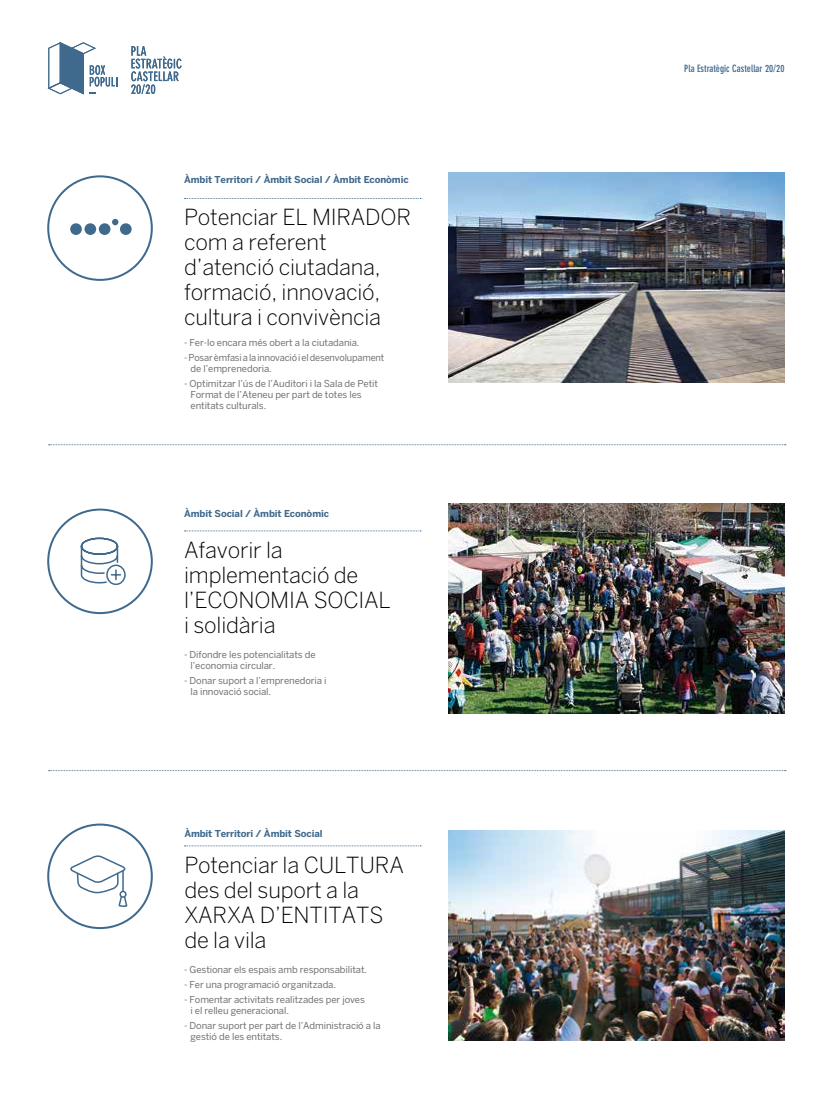
<style>
.page{position:relative;width:820px;height:1106px;background:#fff}
.page>*{position:absolute;margin:0;border:0;box-sizing:border-box;transform-origin:0 0}
.t1{font:300 22px/25px "Benton Sans";letter-spacing:-.01em;color:#000}
.t2{font:700 condensed 10px "DIN Neuzeit Grotesk";letter-spacing:.005em;color:#3f698d}
.t3{font:9.5px/11px "Benton Sans";letter-spacing:-.01em;color:#707172}
.t4{font:700 9.5px "Benton Sans";letter-spacing:-.01em;color:#3f698d}
</style>
<div class="page">
<svg style="left:131px;top:46px;width:50px;height:48px"></svg>
<svg style="left:48px;top:42px;width:69px;height:52px"></svg>
<img style="left:448px;top:173px;width:336px;height:210px">
<img style="left:448px;top:503px;width:336px;height:210px">
<img style="left:448px;top:830px;width:336px;height:210px">
<svg style="left:49px;top:444px;width:736px;height:1px"></svg>
<svg style="left:49px;top:770px;width:736px;height:1px"></svg>
<svg style="left:184px;top:198px;width:237px;height:1px"></svg>
<svg style="left:184px;top:530px;width:237px;height:1px"></svg>
<svg style="left:184px;top:845px;width:237px;height:1px"></svg>
<div style="left:47px;top:823px;width:106px;height:106px;border:2px solid #3f698d;border-radius:50%"></div>
<svg style="left:69px;top:855px;width:59px;height:73px"></svg>
<div style="left:47px;top:175px;width:106px;height:106px;border:2px solid #3f698d;border-radius:50%"></div>
<div style="left:70px;top:223px;width:12px;height:12px;background:#3f698d;border-radius:50%"></div>
<div style="left:84px;top:223px;width:12px;height:12px;background:#3f698d;border-radius:50%"></div>
<div style="left:99px;top:223px;width:11px;height:12px;background:#3f698d;border-radius:50%"></div>
<div style="left:120px;top:223px;width:12px;height:12px;background:#3f698d;border-radius:50%"></div>
<svg style="left:112px;top:219px;width:6px;height:6px"></svg>
<div style="left:47px;top:508px;width:106px;height:106px;border:2px solid #3f698d;border-radius:50%"></div>
<svg style="left:80px;top:537px;width:46px;height:49px"></svg>
<p class="t4" style="left:184px;top:174px;width:226px">Àmbit Territori / Àmbit Social / Àmbit Econòmic</p>
<h1 class="t1" style="left:184px;top:204px;width:228px">Potenciar EL MI RADOR com a referent d’atenció ciutadana, formació, innovació, cultura i convivència</h1>
<p class="t3" style="left:184px;top:337px;width:177px">- Fer-lo encara més obert a la ciutadania.</p>
<p class="t3" style="left:190px;top:352px;width:195px;text-indent:-6px">- Posar èmfasi a la innovació i el desenvolupament de l’emprenedoria.</p>
<p class="t3" style="left:190px;top:378px;width:189px;text-indent:-6px">- Optimitzar l’ús de l’Auditori i la Sala de Petit<br>Format de l’Ateneu per part de totes les entitats culturals.</p>
<p class="t4" style="left:184px;top:507px;width:146px">Àmbit Social / Àmbit Econòmic</p>
<h1 class="t1" style="left:184px;top:537px;width:208px">Afavorir la implementació de l’ECONOMIA SOCIAL i solidària</h1>
<p class="t3" style="left:190px;top:648px;width:127px;text-indent:-6px">- Difondre les potencialitats de l’economia circular.</p>
<p class="t3" style="left:190px;top:674px;width:137px;text-indent:-6px">- Donar suport a l’emprenedoria i la innovació social.</p>
<p class="t4" style="left:184px;top:828px;width:140px">Àmbit Territori / Àmbit Social</p>
<h1 class="t1" style="left:184px;top:852px;width:221px">Potenciar la CU LTU RA des del suport a la<br>XARXA D’ENTITATS<br>de la vila</h1>
<p class="t3" style="left:184px;top:963px;width:184px">- Gestionar els espais amb responsabilitat.</p>
<p class="t3" style="left:184px;top:978px;width:153px">- Fer una programació organitzada.</p>
<p class="t3" style="left:190px;top:993px;width:176px;text-indent:-6px">- Fomentar activitats realitzades per joves i el relleu generacional.</p>
<p class="t3" style="left:190px;top:1019px;width:191px;text-indent:-6px">- Donar suport per part de l’Administració a la gestió de les entitats.</p>
<p class="t2" style="left:684px;top:62px;width:102px">Pla Estratègic Castellar 20/20</p>
</div>
